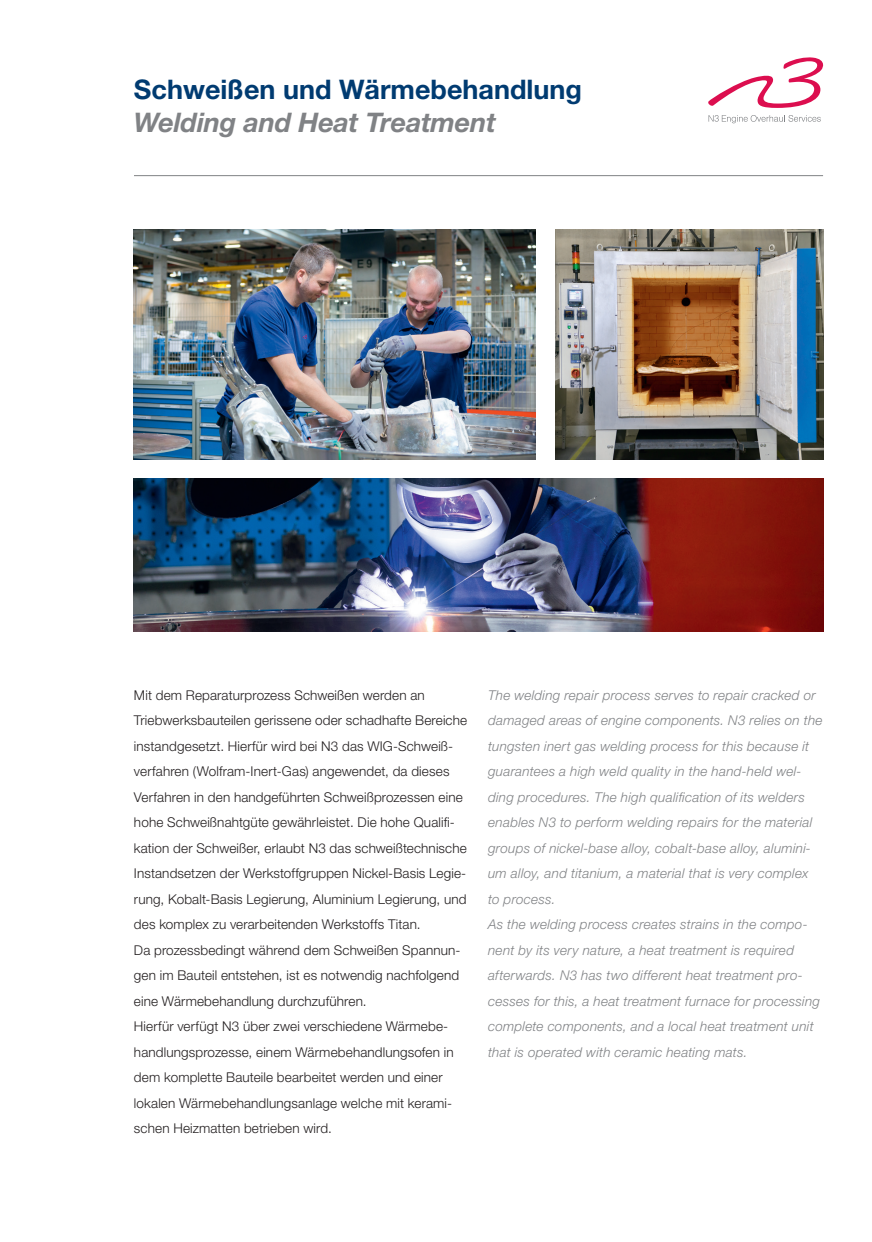
<style>
.page{position:relative;width:872px;height:1242px;background:#fff}
.page>*{position:absolute;margin:0;border:0;box-sizing:border-box;transform-origin:0 0}
.t1{font:700 27px "Helvetica Neue";color:#003b71}
.t2{font:italic 700 27px "Helvetica Neue";letter-spacing:-.01em;color:#808285}
.t3{font:300 13.5px/25.5px "Helvetica Neue";letter-spacing:.01em;color:#231f20}
.t4{font:italic 300 13.5px/25.5px "Helvetica Neue";letter-spacing:.02em;color:#808285}
</style>
<div class="page">
<hr style="left:134px;top:175px;width:689px;height:1px;background:#808285">
<svg style="left:708px;top:57px;width:115px;height:51px"></svg>
<svg style="left:708px;top:115px;width:112px;height:8px"></svg>
<img style="left:134px;top:230px;width:402px;height:229px">
<img style="left:134px;top:478px;width:689px;height:153px">
<img style="left:555px;top:230px;width:268px;height:229px">
<h1 class="t1" style="left:134px;top:73px;width:449px">Schweißen und Wärmebehandlung</h1>
<h1 class="t2" style="left:134px;top:105px;width:364px">Welding and Heat Treatment</h1>
<p class="t3" style="left:134px;top:682px;width:335px">Mit dem Reparaturprozess Schweißen werden an Triebwerksbauteilen gerissene oder schadhafte Bereiche instandgesetzt. Hierfür wird bei N3 das WIG-Schweiß&shy;verfahren (Wolfram-Inert-Gas) angewendet, da dieses Verfahren in den handgeführten Schweißprozessen eine hohe Schweißnahtgüte gewährleistet. Die hohe Qualifi&shy;kation der Schweißer, erlaubt N3 das schweißtechnische Instandsetzen der Werkstoffgruppen Nickel-Basis Legie&shy;rung, Kobalt-Basis Legierung, Aluminium Legierung, und des komplex zu verarbeitenden Werkstoffs Titan.<br>Da prozessbedingt während dem Schweißen Spannun&shy;gen im Bauteil entstehen, ist es notwendig nachfolgend eine Wärmebehandlung durchzuführen.<br>Hierfür verfügt N3 über zwei verschiedene Wärmebe&shy;handlungsprozesse, einem Wärmebehandlungsofen in dem komplette Bauteile bearbeitet werden und einer lokalen Wärmebehandlungsanlage welche mit kerami&shy;schen Heizmatten betrieben wird.</p>
<p class="t4" style="left:488px;top:682px;width:336px">The welding repair process serves to repair cracked or damaged areas of engine components. N3 relies on the tungsten inert gas welding process for this because it guarantees a high weld quality in the hand-held wel&shy;ding procedures. The high qualification of its welders enables N3 to perform welding repairs for the material groups of nickel-base alloy, cobalt-base alloy, alumini&shy;um alloy, and titanium, a material that is very complex to process.<br>As the welding process creates strains in the compo&shy;nent by its very nature, a heat treatment is required afterwards. N3 has two different heat treatment pro&shy;cesses for this, a heat treatment furnace for processing complete components, and a local heat treatment unit that is operated with ceramic heating mats.</p>
</div>
